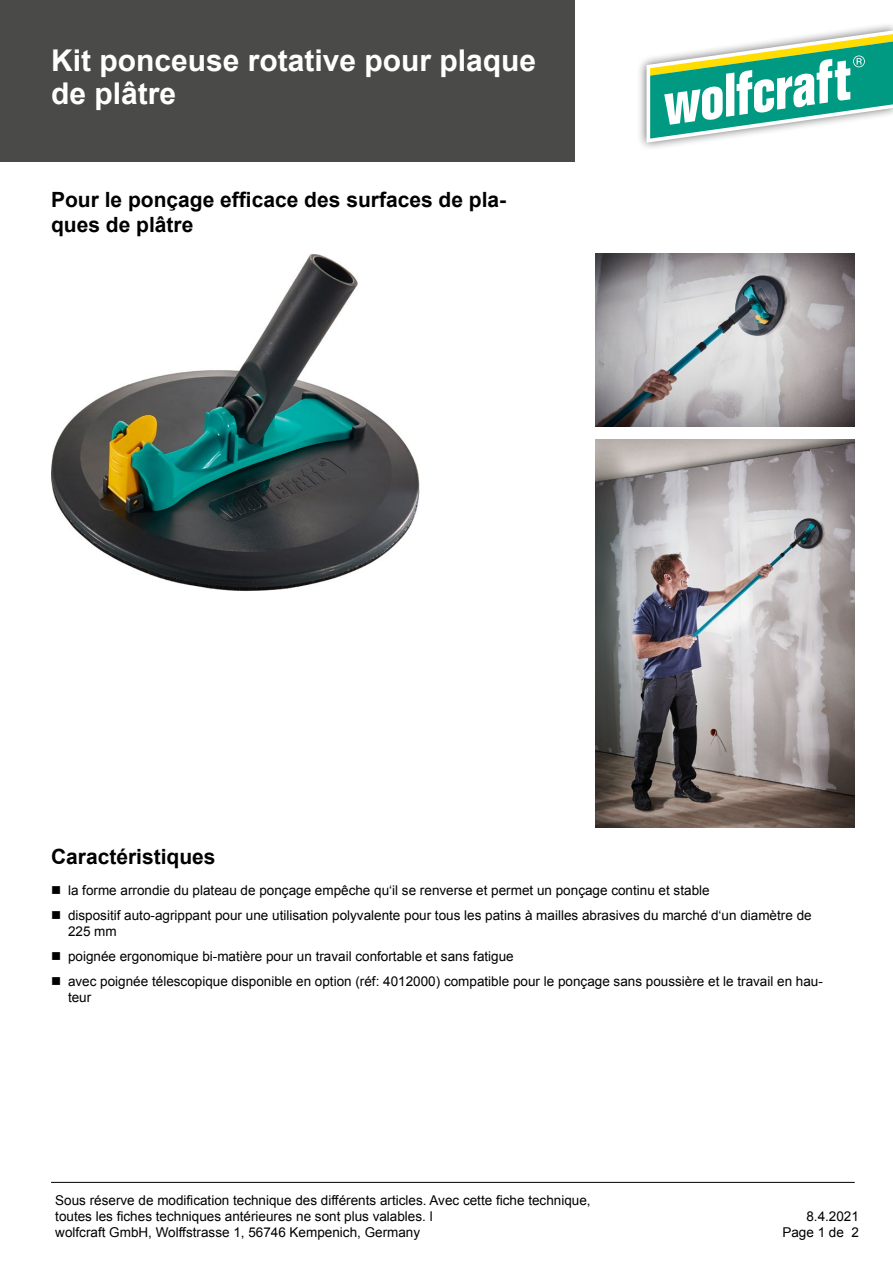
<style>
.page{position:relative;width:893px;height:1263px;background:#fff}
.page>*{position:absolute;margin:0;border:0;box-sizing:border-box;transform-origin:0 0}
.t1{font:700 30px/33px "Arial";color:#fff}
.t2{font:700 21px/25.2px "Arial";color:#000}
.t3{font:13.5px/16.2px "Arial";color:#000}
</style>
<div class="page">
<div style="left:0;top:0;width:574px;height:162px;background:#4a4a49"></div>
<hr style="left:51px;top:1182px;width:804px;height:1px;background:#000">
<div style="left:637px;top:22px;width:256px;height:130px;background:#000;opacity:.6"></div>
<svg style="left:646px;top:30px;width:247px;height:113px"></svg>
<img style="left:51px;top:253px;width:368px;height:338px">
<img style="left:595px;top:253px;width:260px;height:173px">
<img style="left:595px;top:439px;width:260px;height:388px">
<h1 class="t1" style="left:51px;top:45px;width:487px">Kit ponceuse rotative pour plaque de plâtre</h1>
<h2 class="t2" style="left:51px;top:187px;width:457px">Pour le ponçage efficace des surfaces de pla&shy;ques de plâtre</h2>
<h2 class="t2" style="left:51px;top:845px;width:166px">Caractéristiques</h2>
<p class="t3" style="left:68px;top:878px;width:745px;line-height:24.8px">la forme arrondie du plateau de ponçage empêche qu‘il se renverse et permet un ponçage continu et stable<br>dispositif auto-agrippant pour une utilisation polyvalente pour tous les patins à mailles abrasives du marché d‘un diamètre de</p>
<p class="t3" style="left:68px;top:919px;width:757px;line-height:24.8px">225 mm<br>poignée ergonomique bi-matière pour un travail confortable et sans fatigue<br>avec poignée télescopique disponible en option (réf: 4012000) compatible pour le ponçage sans poussière et le travail en hau-</p>
<p class="t3" style="left:68px;top:989px;width:25px">teur</p>
<p class="t3" style="left:55px;top:1192px;width:537px">Sous réserve de modification technique des différents articles. Avec cette fiche technique, toutes les fiches techniques antérieures ne sont plus valables. l<br>wolfcraft GmbH, Wolffstrasse 1, 56746 Kempenich, Germany</p>
<p class="t3" style="left:782px;top:1208px;width:78px;text-align:right">8.4.2021<br>Page 1 de 2</p>
</div>
